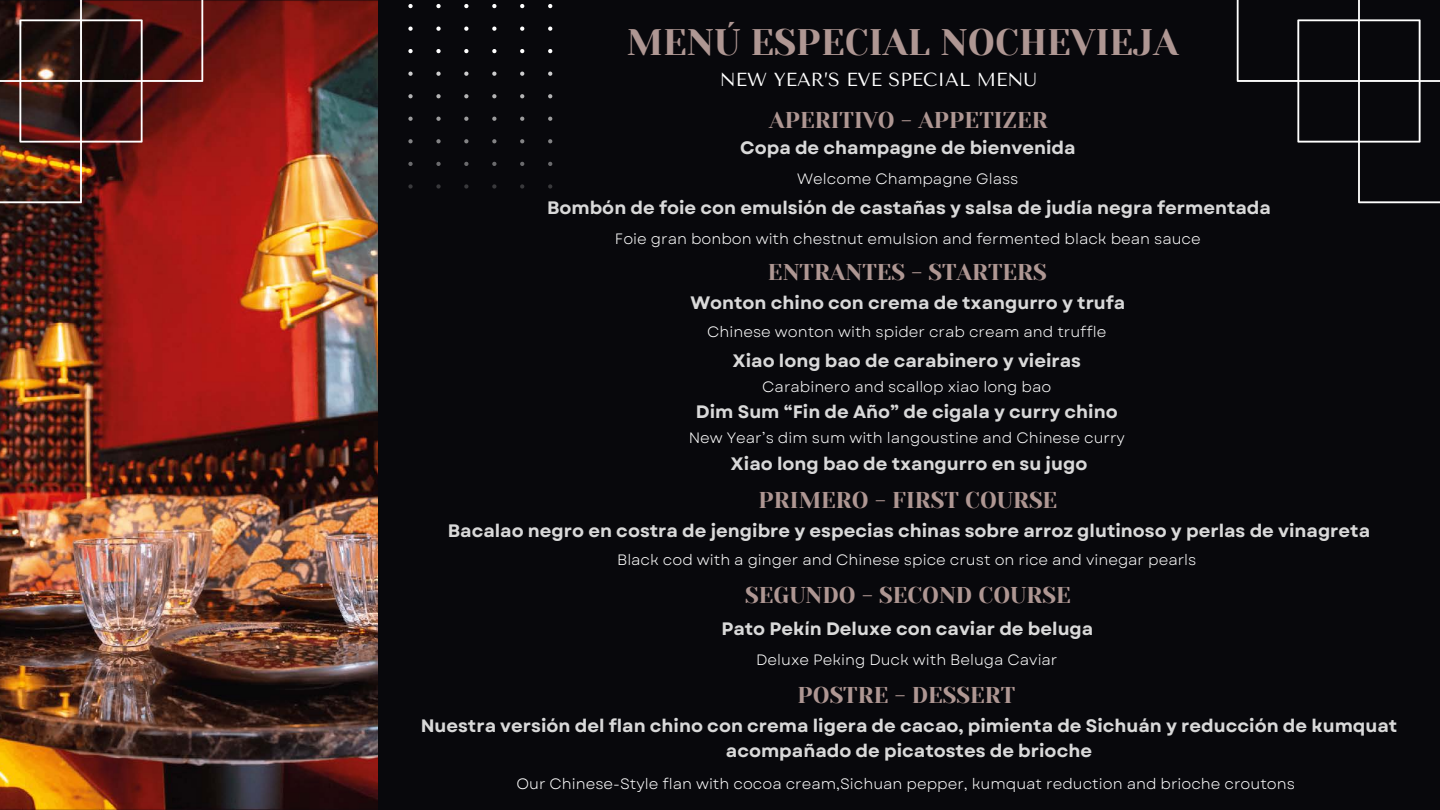
<style>
.page{position:relative;width:1440px;height:810px;background:#08080c}
.page>*{position:absolute;margin:0;border:0;box-sizing:border-box;transform-origin:0 0}
.t1{font:36.8px "Yeseva One";color:#af9793}
.t2{font:22.8px "Yeseva One";color:#af9793}
.t3{font:18.8px "Tenor Sans";color:#fff}
.t4{font:700 18px/24.8px "Garet";color:#d9d9d9;text-align:center}
.t5{font:15px "Garet";color:#fff}
</style>
<div class="page">
<img style="left:0;top:0;width:378px;height:810px">
<svg style="left:1237px;top:0;width:203px;height:203px"></svg>
<svg style="left:408px;top:4px;width:5px;height:4px"></svg>
<svg style="left:436px;top:4px;width:5px;height:4px"></svg>
<svg style="left:464px;top:4px;width:4px;height:4px"></svg>
<svg style="left:492px;top:4px;width:4px;height:4px"></svg>
<svg style="left:520px;top:4px;width:4px;height:4px"></svg>
<svg style="left:548px;top:4px;width:4px;height:4px"></svg>
<svg style="left:408px;top:27px;width:5px;height:4px"></svg>
<svg style="left:436px;top:27px;width:5px;height:4px"></svg>
<svg style="left:464px;top:27px;width:4px;height:4px"></svg>
<svg style="left:492px;top:27px;width:4px;height:4px"></svg>
<svg style="left:520px;top:27px;width:4px;height:4px"></svg>
<svg style="left:548px;top:27px;width:4px;height:4px"></svg>
<svg style="left:408px;top:49px;width:5px;height:4px"></svg>
<svg style="left:436px;top:49px;width:5px;height:4px"></svg>
<svg style="left:464px;top:49px;width:4px;height:4px"></svg>
<svg style="left:492px;top:49px;width:4px;height:4px"></svg>
<svg style="left:520px;top:49px;width:4px;height:4px"></svg>
<svg style="left:548px;top:49px;width:4px;height:4px"></svg>
<svg style="left:408px;top:72px;width:5px;height:4px"></svg>
<svg style="left:436px;top:72px;width:5px;height:4px"></svg>
<svg style="left:464px;top:72px;width:4px;height:4px"></svg>
<svg style="left:492px;top:72px;width:4px;height:4px"></svg>
<svg style="left:520px;top:72px;width:4px;height:4px"></svg>
<svg style="left:548px;top:72px;width:4px;height:4px"></svg>
<svg style="left:408px;top:94px;width:5px;height:4px"></svg>
<svg style="left:436px;top:94px;width:5px;height:4px"></svg>
<svg style="left:464px;top:94px;width:4px;height:4px"></svg>
<svg style="left:492px;top:94px;width:4px;height:4px"></svg>
<svg style="left:520px;top:94px;width:4px;height:4px"></svg>
<svg style="left:548px;top:94px;width:4px;height:4px"></svg>
<svg style="left:408px;top:117px;width:5px;height:4px"></svg>
<svg style="left:436px;top:117px;width:5px;height:4px"></svg>
<svg style="left:464px;top:117px;width:4px;height:4px"></svg>
<svg style="left:492px;top:117px;width:4px;height:4px"></svg>
<svg style="left:520px;top:117px;width:4px;height:4px"></svg>
<svg style="left:548px;top:117px;width:4px;height:4px"></svg>
<svg style="left:408px;top:139px;width:5px;height:4px"></svg>
<svg style="left:436px;top:139px;width:5px;height:4px"></svg>
<svg style="left:464px;top:139px;width:4px;height:4px"></svg>
<svg style="left:492px;top:139px;width:4px;height:4px"></svg>
<svg style="left:520px;top:139px;width:4px;height:4px"></svg>
<svg style="left:548px;top:139px;width:4px;height:4px"></svg>
<svg style="left:408px;top:162px;width:5px;height:4px"></svg>
<svg style="left:436px;top:162px;width:5px;height:4px"></svg>
<svg style="left:464px;top:162px;width:4px;height:4px"></svg>
<svg style="left:492px;top:162px;width:4px;height:4px"></svg>
<svg style="left:520px;top:162px;width:4px;height:4px"></svg>
<svg style="left:548px;top:162px;width:4px;height:4px"></svg>
<svg style="left:408px;top:184px;width:5px;height:4px"></svg>
<svg style="left:436px;top:184px;width:5px;height:4px"></svg>
<svg style="left:464px;top:184px;width:4px;height:4px"></svg>
<svg style="left:492px;top:184px;width:4px;height:4px"></svg>
<svg style="left:520px;top:184px;width:4px;height:4px"></svg>
<svg style="left:548px;top:184px;width:4px;height:4px"></svg>
<svg style="left:0;top:0;width:203px;height:203px"></svg>
<p class="t1" style="left:627px;top:21px;width:553px">MENÚ ESPECIAL NOCHEVIEJA</p>
<p class="t3" style="left:720px;top:69px;width:319px">NEW YEAR’S EVE SPECIAL MENU</p>
<p class="t2" style="left:769px;top:107px;width:280px">APERITIVO - APPETIZER</p>
<p class="t4" style="left:740px;top:135px;width:337px">Copa de champagne de bienvenida</p>
<p class="t5" style="left:797px;top:168px;width:223px">Welcome Champagne Glass</p>
<p class="t4" style="left:547px;top:196px;width:725px">Bombón de foie con emulsión de castañas y salsa de judía negra fermentada</p>
<p class="t5" style="left:615px;top:228px;width:587px">Foie gran bonbon with chestnut emulsion and fermented black bean sauce</p>
<p class="t2" style="left:768px;top:259px;width:280px">ENTRANTES - STARTERS</p>
<p class="t4" style="left:690px;top:290px;width:437px">Wonton chino con crema de txangurro y trufa</p>
<p class="t5" style="left:707px;top:321px;width:401px">Chinese wonton with spider crab cream and truffle</p>
<p class="t4" style="left:733px;top:349px;width:350px">Xiao long bao de carabinero y vieiras</p>
<p class="t5" style="left:762px;top:376px;width:290px">Carabinero and scallop xiao long bao</p>
<p class="t5" style="left:689px;top:427px;width:438px">New Year’s dim sum with langoustine and Chinese curry</p>
<p class="t4" style="left:696px;top:400px;width:423px">Dim Sum “Fin de Año” de cigala y curry chino</p>
<p class="t4" style="left:731px;top:451px;width:358px">Xiao long bao de txangurro en su jugo</p>
<p class="t2" style="left:759px;top:487px;width:300px">PRIMERO - FIRST COURSE</p>
<p class="t4" style="left:448px;top:519px;width:924px">Bacalao negro en costra de jengibre y especias chinas sobre arroz glutinoso y perlas de vinagreta</p>
<p class="t5" style="left:617px;top:549px;width:581px">Black cod with a ginger and Chinese spice crust on rice and vinegar pearls</p>
<p class="t2" style="left:745px;top:582px;width:327px">SEGUNDO - SECOND COURSE</p>
<p class="t4" style="left:721px;top:617px;width:373px">Pato Pekín Deluxe con caviar de beluga</p>
<p class="t5" style="left:756px;top:649px;width:303px">Deluxe Peking Duck with Beluga Caviar</p>
<p class="t2" style="left:797px;top:682px;width:219px">POSTRE - DESSERT</p>
<p class="t4" style="left:421px;top:714px;width:978px">Nuestra versión del flan chino con crema ligera de cacao, pimienta de Sichuán y reducción de kumquat acompañado de picatostes de brioche</p>
<p class="t5" style="left:516px;top:773px;width:780px">Our Chinese-Style flan with cocoa cream,Sichuan pepper, kumquat reduction and brioche croutons</p>
</div>
